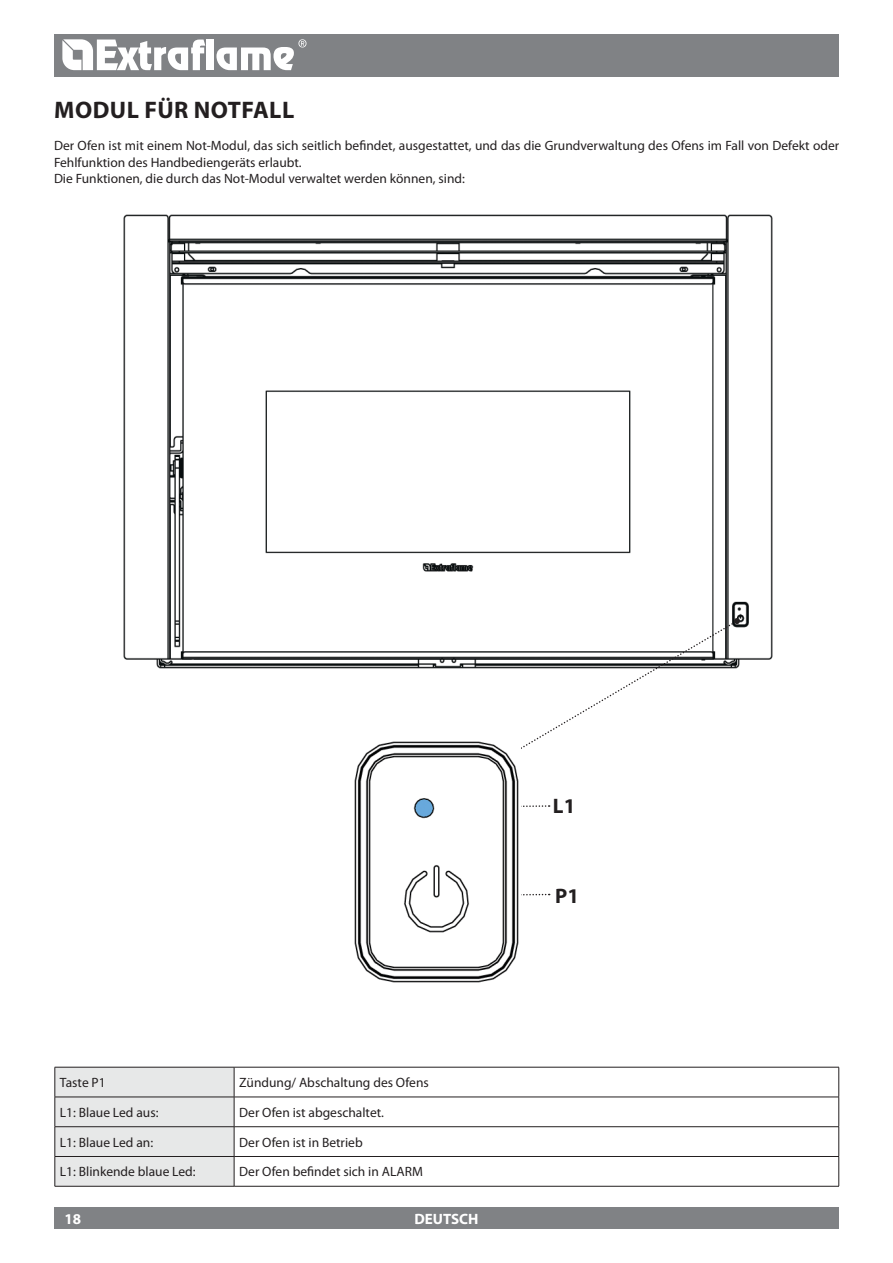
<style>
.page{position:relative;width:893px;height:1263px;background:#fff}
.page>*{position:absolute;margin:0;border:0;box-sizing:border-box;transform-origin:0 0}
.t1{font:700 24px "Myriad Pro";letter-spacing:.02em;color:#231f20}
.t2{font:700 21px "Myriad Pro";color:#231f20}
.t3{font:700 15px "Myriad Pro";color:#fff}
.t4{font:13.5px/16.2px "Myriad Pro";color:#231f20}
</style>
<div class="page">
<img style="left:123px;top:214px;width:650px;height:455px">
<svg style="left:521px;top:805px;width:29px;height:2px"></svg>
<svg style="left:508px;top:618px;width:232px;height:131px"></svg>
<svg style="left:521px;top:893px;width:29px;height:3px"></svg>
<img style="left:354px;top:740px;width:167px;height:243px">
<div style="left:54px;top:34px;width:785px;height:43px;background:#808285"></div>
<div style="left:54px;top:1208px;width:785px;height:21px;background:#808285"></div>
<svg style="left:62px;top:39px;width:143px;height:31px"></svg>
<div style="left:207px;top:40px;width:7px;height:30px;background:#fff"></div>
<svg style="left:216px;top:39px;width:90px;height:31px"></svg>
<hr style="left:234px;top:1067px;width:605px;height:1px;background:#231f20">
<hr style="left:838px;top:1067px;width:1px;height:30px;background:#231f20">
<hr style="left:234px;top:1097px;width:605px;height:1px;background:#231f20">
<svg style="left:838px;top:1097px;width:1px;height:89px"></svg>
<hr style="left:55px;top:1186px;width:179px;height:1px;background:#231f20">
<hr style="left:234px;top:1186px;width:605px;height:1px;background:#231f20">
<hr style="left:234px;top:1126px;width:605px;height:1px;background:#231f20">
<hr style="left:234px;top:1156px;width:605px;height:1px;background:#231f20">
<svg style="left:55px;top:1067px;width:180px;height:119px;background:#dedfdf"></svg>
<h1 class="t1" style="left:54px;top:94px;width:228px">MODUL FÜR NOTFALL</h1>
<p class="t4" style="left:54px;top:137px;width:787px">Der Ofen ist mit einem Not-Modul, das sich seitlich befindet, ausgestattet, und das die Grundverwaltung des Ofens im Fall von Defekt oder<br>Fehlfunktion des Handbediengeräts erlaubt.<br>Die Funktionen, die durch das Not-Modul verwaltet werden können, sind:</p>
<h2 class="t2" style="left:553px;top:792px;width:24px">L1</h2>
<p class="t4" style="left:60px;top:1074px;width:47px">Taste P1</p>
<p class="t4" style="left:239px;top:1074px;width:191px">Zündung/ Abschaltung des Ofens</p>
<p class="t4" style="left:60px;top:1104px;width:100px">L1: Blaue Led aus:</p>
<p class="t4" style="left:239px;top:1104px;width:146px">Der Ofen ist abgeschaltet.</p>
<p class="t4" style="left:60px;top:1134px;width:95px">L1: Blaue Led an:</p>
<p class="t4" style="left:239px;top:1134px;width:125px">Der Ofen ist in Betrieb</p>
<p class="t4" style="left:60px;top:1163px;width:137px">L1: Blinkende blaue Led:</p>
<p class="t4" style="left:239px;top:1163px;width:185px">Der Ofen befindet sich in ALARM</p>
<p class="t3" style="left:65px;top:1209px;width:18px">18</p>
<p class="t3" style="left:414px;top:1209px;width:66px">DEUTSCH</p>
<h2 class="t2" style="left:555px;top:882px;width:26px">P1</h2>
</div>
